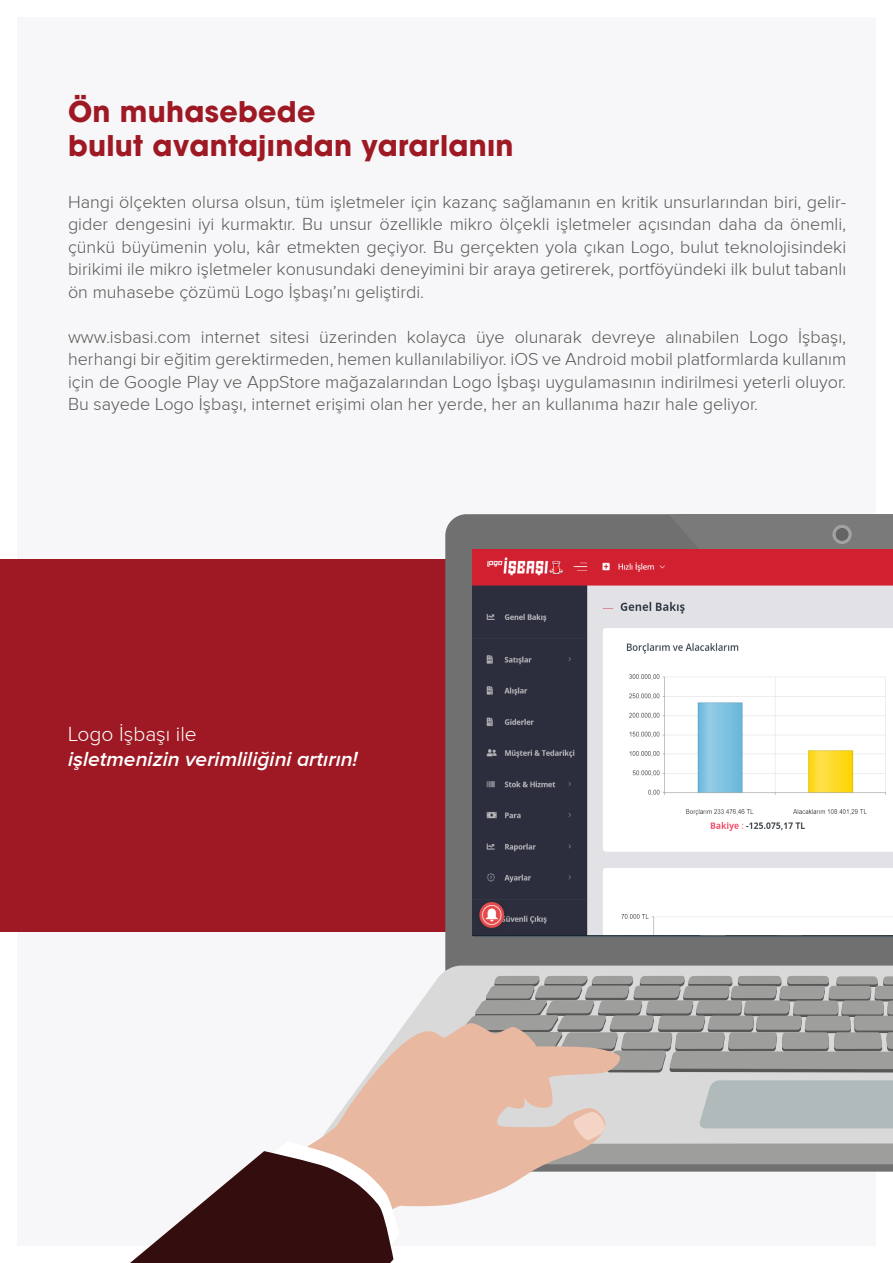
<style>
.page{position:relative;width:893px;height:1263px;background:#fff}
.page>*{position:absolute;margin:0;border:0;box-sizing:border-box;transform-origin:0 0}
.t1{font:28.5px/34.2px "Bilgetech Custom Avant Garde";letter-spacing:.01em;color:#9e1923}
.t2{font:italic 600 21px "Proxima Nova";color:#fff}
.t3{font:300 21px "Proxima Nova";color:#fff}
.t4{font:300 18px/22.5px "Proxima Nova";color:#575756;text-align:justify}
</style>
<div class="page">
<div style="left:17px;top:17px;width:859px;height:1229px;background:#f7f7f9"></div>
<div style="left:0;top:560px;width:542px;height:372px;background:#9e1923"></div>
<div style="left:445px;top:514px;width:224px;height:451px;background:#717071"></div>
<svg style="left:405px;top:965px;width:488px;height:115px;fill:#d9d9d9"></svg>
<svg style="left:434px;top:976px;width:459px;height:97px;background:#9e9e9c"></svg>
<svg style="left:364px;top:1023px;width:257px;height:57px;background:#d9bbac"></svg>
<svg style="left:130px;top:1080px;width:763px;height:183px"></svg>
<svg style="left:669px;top:514px;width:224px;height:457px;background:#7c7b7c"></svg>
<svg style="left:832px;top:525px;width:20px;height:19px"></svg>
<div style="left:836px;top:528px;width:12px;height:13px;background:#646464;border-radius:50%"></div>
<img style="left:472px;top:549px;width:421px;height:386px">
<h1 class="t1" style="left:68px;top:95px;width:447px">Ön muhasebede<br>bulut avantajından yararlanın</h1>
<p class="t4" style="left:68px;top:190px;width:780px">Hangi ölçekten olursa olsun, tüm işletmeler için kazanç sağlamanın en kritik unsurlarından biri, gelir&shy;gider dengesini iyi kurmaktır. Bu unsur özellikle mikro ölçekli işletmeler açısından daha da önemli, çünkü büyümenin yolu, kâr etmekten geçiyor. Bu gerçekten yola çıkan Logo, bulut teknolojisindeki birikimi ile mikro işletmeler konusundaki deneyimini bir araya getirerek, portföyündeki ilk bulut tabanlı ön muhasebe çözümü Logo İşbaşı’nı geliştirdi.</p>
<p class="t4" style="left:68px;top:325px;width:780px">www.isbasi.com internet sitesi üzerinden kolayca üye olunarak devreye alınabilen Logo İşbaşı, herhangi bir eğitim gerektirmeden, hemen kullanılabiliyor. iOS ve Android mobil platformlarda kullanım için de Google Play ve AppStore mağazalarından Logo İşbaşı uygulamasının indirilmesi yeterli oluyor.<br>Bu sayede Logo İşbaşı, internet erişimi olan her yerde, her an kullanıma hazır hale geliyor.</p>
<p class="t3" style="left:68px;top:722px;width:130px">Logo İşbaşı ile</p>
<p class="t2" style="left:68px;top:748px;width:291px">işletmenizin verimliliğini artırın!</p>
</div>
